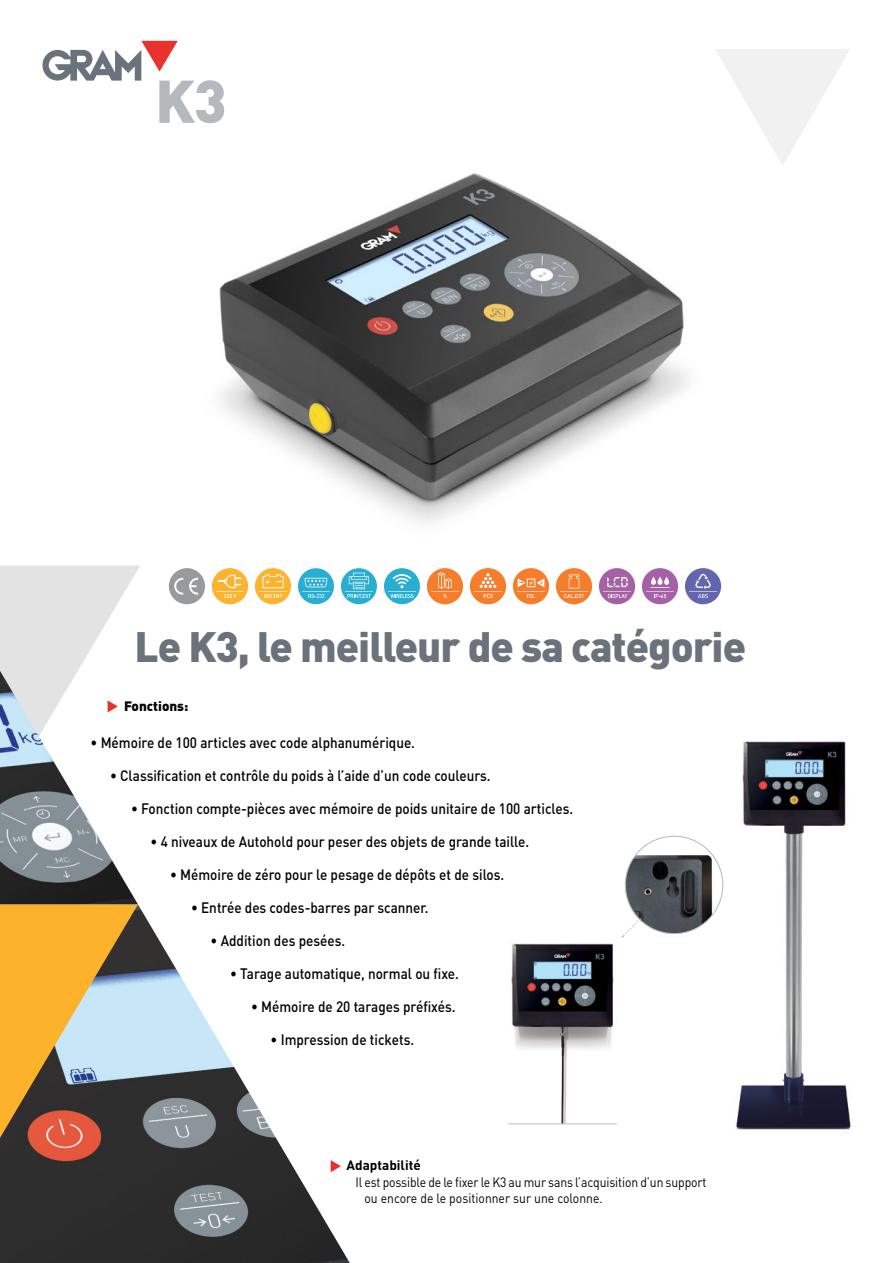
<style>
.page{position:relative;width:893px;height:1263px;background:#fff}
.page>*{position:absolute;margin:0;border:0;box-sizing:border-box;transform-origin:0 0}
.t1{font:900 59.4px "DIN";color:#b4b9bd}
.t2{font:900 42px "DIN";letter-spacing:-.025em;color:#6a737b}
.t3{font:500 15px "DIN Pro";color:#000;scale:.9 1}
.Descripcion{font:13.5px/16.5px "DIN Pro";letter-spacing:-.01em;color:#000;scale:.9 1}
.Funciones{font:700 13.5px "DIN Pro";color:#000}
.Funciones-2{font:900 13.5px "DIN Pro";color:#000}
</style>
<div class="page">
<img style="left:169px;top:173px;width:553px;height:412px">
<img style="left:717px;top:741px;width:134px;height:389px">
<img style="left:511px;top:943px;width:103px;height:180px">
<hr style="left:508px;top:1123px;width:109px;height:1px;background:#bcbec0">
<img style="left:625px;top:836px;width:98px;height:98px;border-radius:49px">
<svg style="left:621px;top:918px;width:20px;height:20px"></svg>
<img style="left:0;top:804px;width:138px;height:100px">
<img style="left:0;top:904px;width:350px;height:359px">
<div style="left:169px;top:568px;width:36px;height:36px;background:#989a9b;border-radius:50%"></div>
<svg style="left:174px;top:578px;width:9px;height:17px"></svg>
<svg style="left:189px;top:578px;width:9px;height:17px"></svg>
<div style="left:470px;top:568px;width:36px;height:36px;background:#f57d2b;border-radius:50%"></div>
<svg style="left:474px;top:573px;width:28px;height:25px"></svg>
<div style="left:427px;top:568px;width:36px;height:36px;background:#f57d2b;border-radius:50%"></div>
<svg style="left:431px;top:572px;width:28px;height:26px"></svg>
<div style="left:556px;top:568px;width:36px;height:36px;background:#f57d2b;border-radius:50%"></div>
<svg style="left:560px;top:574px;width:28px;height:24px"></svg>
<div style="left:642px;top:568px;width:36px;height:36px;background:#a660a7;border-radius:50%"></div>
<svg style="left:657px;top:576px;width:5px;height:9px"></svg>
<svg style="left:664px;top:576px;width:5px;height:9px"></svg>
<svg style="left:651px;top:576px;width:5px;height:9px"></svg>
<svg style="left:646px;top:587px;width:28px;height:11px"></svg>
<div style="left:513px;top:568px;width:36px;height:36px;background:#f57d2b;border-radius:50%"></div>
<svg style="left:517px;top:578px;width:28px;height:20px"></svg>
<div style="left:384px;top:568px;width:36px;height:36px;background:#27aed2;border-radius:50%"></div>
<svg style="left:388px;top:574px;width:28px;height:24px"></svg>
<div style="left:212px;top:568px;width:36px;height:36px;background:#fcb32e;border-radius:50%"></div>
<svg style="left:216px;top:575px;width:28px;height:23px"></svg>
<div style="left:255px;top:568px;width:36px;height:36px;background:#fcb32e;border-radius:50%"></div>
<svg style="left:259px;top:574px;width:28px;height:24px"></svg>
<div style="left:685px;top:568px;width:36px;height:36px;background:#6166af;border-radius:50%"></div>
<svg style="left:689px;top:574px;width:28px;height:24px"></svg>
<div style="left:599px;top:568px;width:36px;height:36px;background:#a660a4;border-radius:50%"></div>
<svg style="left:603px;top:577px;width:28px;height:21px"></svg>
<svg style="left:42px;top:41px;width:136px;height:40px"></svg>
<svg style="left:715px;top:49px;width:135px;height:116px"></svg>
<svg style="left:331px;top:1160px;width:10px;height:12px"></svg>
<svg style="left:0;top:565px;width:140px;height:239px"></svg>
<div style="left:298px;top:568px;width:36px;height:36px;background:#27aed2;border-radius:50%"></div>
<svg style="left:302px;top:578px;width:28px;height:20px"></svg>
<div style="left:341px;top:568px;width:36px;height:36px;background:#27aed2;border-radius:50%"></div>
<svg style="left:345px;top:573px;width:28px;height:25px"></svg>
<p class="t1" style="left:155px;top:62px;width:73px">K3</p>
<p class="t2" style="left:135px;top:619px;width:613px">Le K3, le meilleur de sa catégorie</p>
<p class="Funciones-2" style="left:124px;top:697px;width:66px">Fonctions:</p>
<p class="t3" style="left:91px;top:732px;width:362px">• Mémoire de 100 articles avec code alphanumérique.</p>
<p class="t3" style="left:110px;top:765px;width:424px">• Classification et contrôle du poids à l’aide d’un code couleurs.</p>
<p class="t3" style="left:131px;top:798px;width:493px">• Fonction compte-pièces avec mémoire de poids unitaire de 100 articles.</p>
<p class="t3" style="left:151px;top:831px;width:422px">• 4 niveaux de Autohold pour peser des objets de grande taille.</p>
<p class="t3" style="left:170px;top:864px;width:373px">• Mémoire de zéro pour le pesage de dépôts et de silos.</p>
<p class="t3" style="left:191px;top:897px;width:265px">• Entrée des codes-barres par scanner.</p>
<p class="t3" style="left:211px;top:930px;width:151px">• Addition des pesées.</p>
<p class="t3" style="left:230px;top:963px;width:256px">• Tarage automatique, normal ou fixe.</p>
<p class="t3" style="left:251px;top:996px;width:229px">• Mémoire de 20 tarages préfixés.</p>
<p class="t3" style="left:271px;top:1029px;width:161px">• Impression de tickets.</p>
<p class="Funciones" style="left:346px;top:1156px;width:76px">Adaptabilité</p>
<p class="Descripcion" style="left:364px;top:1173px;width:382px;text-indent:-9px">Il est possible de le fixer le K3 au mur sans l’acquisition d’un support ou encore de le positionner sur une colonne.</p>
</div>
